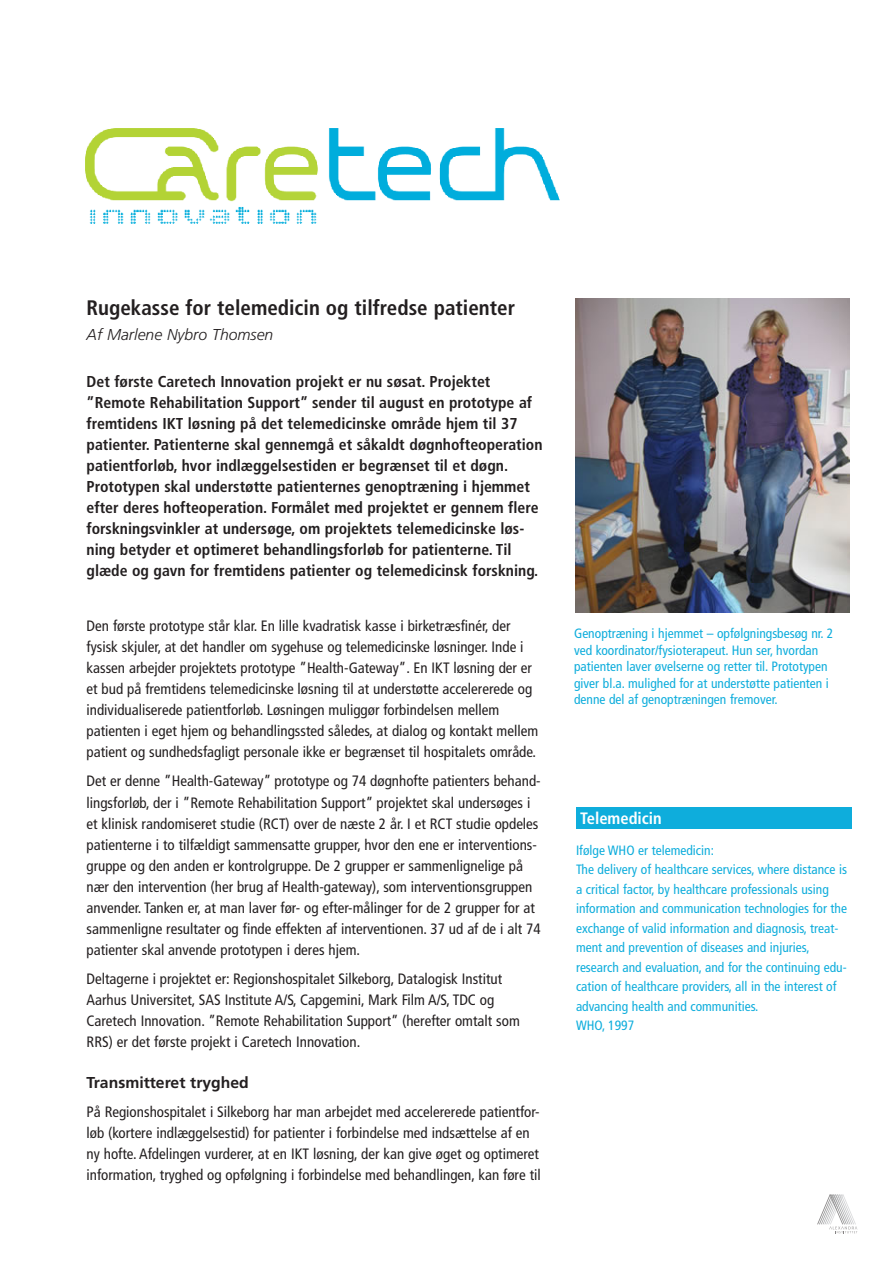
<style>
.page{position:relative;width:893px;height:1263px;background:#fff}
.page>*{position:absolute;margin:0;border:0;box-sizing:border-box;transform-origin:0 0}
.brødtekst_2{font:700 condensed 21px "Frutiger";color:#231f20}
.Hvid_tekst{font:700 condensed 16.5px "Frutiger";color:#fff}
.Rubrik{font:700 condensed 15.75px/21px "Frutiger";color:#231f20}
.brødtekst_2-2{font:italic 300 15.75px "Frutiger";color:#231f20}
.brødtekst_2-3{font:700 15.75px "Frutiger";color:#231f20}
.tekst{font:condensed 15px/21px "Frutiger";color:#231f20}
.Blå_tekst{font:condensed 13.5px/19.5px "Frutiger";color:#0eaddc}
.Normal{font:condensed 13.5px/16.5px "Frutiger";color:#0eaddc}
</style>
<div class="page">
<div style="left:576px;top:807px;width:276px;height:22px;background:#0eaddc"></div>
<img style="left:85px;top:129px;width:475px;height:95px">
<img style="left:576px;top:298px;width:274px;height:314px">
<svg style="left:817px;top:1194px;width:40px;height:39px"></svg>
<p class="brødtekst_2" style="left:87px;top:295px;width:430px">Rugekasse for telemedicin og tilfredse patienter</p>
<p class="brødtekst_2-2" style="left:87px;top:326px;width:188px">Af Marlene Nybro Thomsen</p>
<p class="Rubrik" style="left:87px;top:371px;width:457px">Det første Caretech Innovation projekt er nu søsat. Projektet ”Remote Rehabilitation Support” sender til august en prototype af fremtidens IKT løsning på det telemedicinske område hjem til 37 patienter. Patienterne skal gennemgå et såkaldt døgnhofteoperation patientforløb, hvor indlæggelsestiden er begrænset til et døgn.<br>Prototypen skal understøtte patienternes genoptræning i hjemmet efter deres hofteoperation. Formålet med projektet er gennem flere forskningsvinkler at undersøge, om projektets telemedicinske løs&shy;ning betyder et optimeret behandlingsforløb for patienterne. Til glæde og gavn for fremtidens patienter og telemedicinsk forskning.</p>
<p class="tekst" style="left:87px;top:615px;width:453px">Den første prototype står klar. En lille kvadratisk kasse i birketræsfinér, der fysisk skjuler, at det handler om sygehuse og telemedicinske løsninger. Inde i kassen arbejder projektets prototype ”Health-Gateway”. En IKT løsning der er et bud på fremtidens telemedicinske løsning til at understøtte accelererede og individualiserede patientforløb. Løsningen muliggør forbindelsen mellem patienten i eget hjem og behandlingssted således, at dialog og kontakt mellem patient og sundhedsfagligt personale ikke er begrænset til hospitalets område.</p>
<p class="tekst" style="left:87px;top:771px;width:456px">Det er denne ”Health-Gateway” prototype og 74 døgnhofte patienters behand&shy;lingsforløb, der i ”Remote Rehabilitation Support” projektet skal undersøges i et klinisk randomiseret studie (RCT) over de næste 2 år. I et RCT studie opdeles patienterne i to tilfældigt sammensatte grupper, hvor den ene er interventions&shy;gruppe og den anden er kontrolgruppe. De 2 grupper er sammenlignelige på nær den intervention (her brug af Health-gateway), som interventionsgruppen anvender. Tanken er, at man laver før- og efter-målinger for de 2 grupper for at sammenligne resultater og finde effekten af interventionen. 37 ud af de i alt 74 patienter skal anvende prototypen i deres hjem.</p>
<p class="tekst" style="left:87px;top:968px;width:435px">Deltagerne i projektet er: Regionshospitalet Silkeborg, Datalogisk Institut Aarhus Universitet, SAS Institute A/S, Capgemini, Mark Film A/S, TDC og Caretech Innovation. ”Remote Rehabilitation Support” (herefter omtalt som RRS) er det første projekt i Caretech Innovation.</p>
<p class="brødtekst_2-3" style="left:87px;top:1073px;width:164px">Transmitteret tryghed</p>
<p class="tekst" style="left:87px;top:1101px;width:456px">På Regionshospitalet i Silkeborg har man arbejdet med accelererede patientfor&shy;løb (kortere indlæggelsestid) for patienter i forbindelse med indsættelse af en ny hofte. Afdelingen vurderer, at en IKT løsning, der kan give øget og optimeret information, tryghed og opfølgning i forbindelse med behandlingen, kan føre til</p>
<p class="Normal" style="left:574px;top:626px;width:261px">Genoptræning i hjemmet – opfølgningsbesøg nr. 2 ved koordinator/fysioterapeut. Hun ser, hvordan patienten laver øvelserne og retter til. Prototypen giver bl.a. mulighed for at understøtte patienten i denne del af genoptræningen fremover.</p>
<p class="Hvid_tekst" style="left:580px;top:809px;width:83px">Telemedicin</p>
<p class="Blå_tekst" style="left:576px;top:840px;width:139px">Ifølge WHO er telemedicin:</p>
<p class="Blå_tekst" style="left:576px;top:860px;width:273px">The delivery of healthcare services, where distance is a critical factor, by healthcare professionals using information and communication technologies for the exchange of valid information and diagnosis, treat&shy;ment and prevention of diseases and injuries, research and evaluation, and for the continuing edu&shy;cation of healthcare providers, all in the interest of advancing health and communities.</p>
<p class="Blå_tekst" style="left:576px;top:1016px;width:60px">WHO, 1997</p>
</div>
